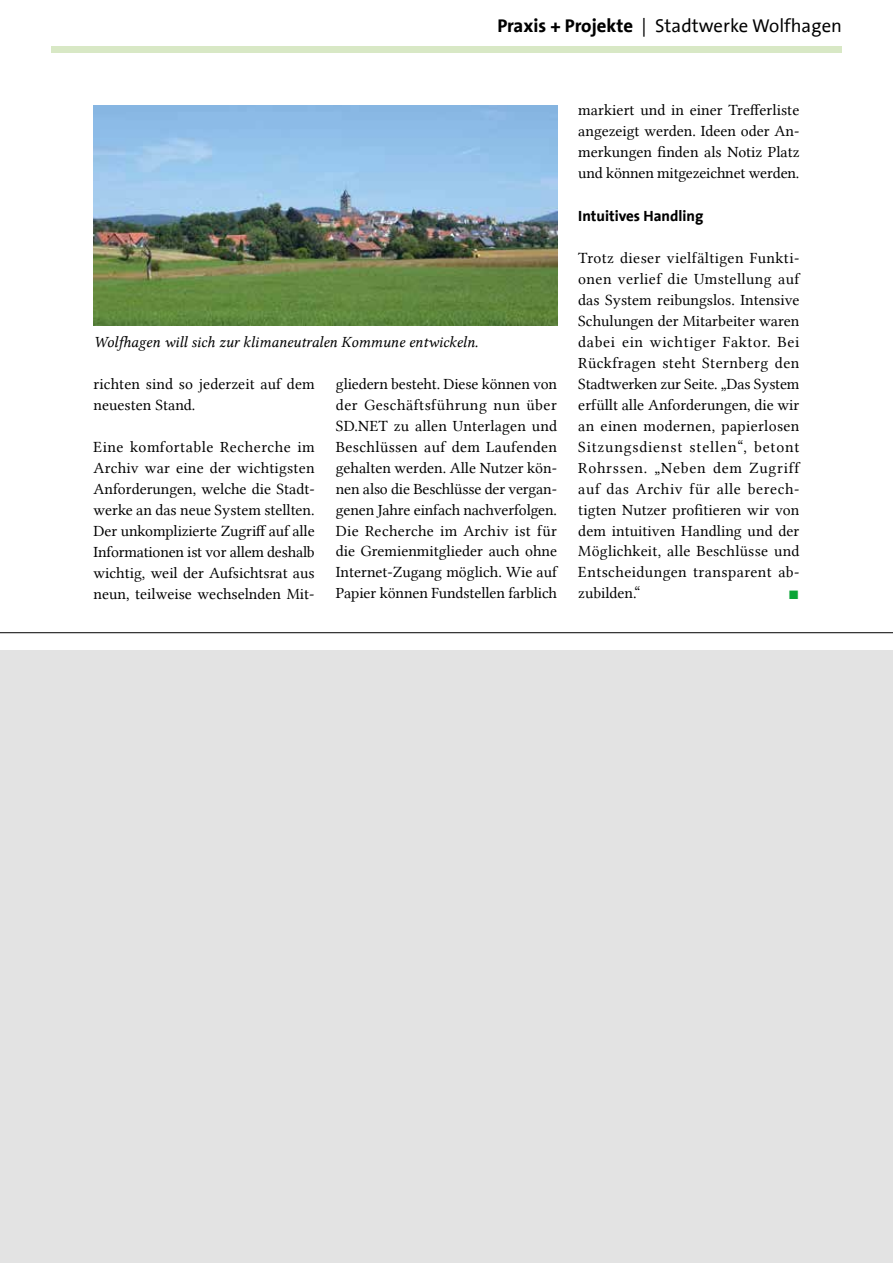
<style>
.page{position:relative;width:893px;height:1263px;background:#fff}
.page>*{position:absolute;margin:0;border:0;box-sizing:border-box;transform-origin:0 0}
.t1{font:19.5px "Lin Libertine";color:#0aa537}
.t2{font:18.75px "The Sans Office";color:#000}
.t3{font:15.75px/21px "Lin Libertine";color:#000;text-align:justify}
.t4{font:15.75px "Lin Libertine I";letter-spacing:-.005em;color:#000}
.t5{font:700 15px "The Sans Office";color:#000}
.s1{font-weight:700}
</style>
<div class="page">
<div style="left:51px;top:46px;width:791px;height:6px;background:#d8e8c5"></div>
<img style="left:94px;top:105px;width:463px;height:220px">
<hr style="left:0;top:632px;width:893px;height:1px;background:#000">
<div style="left:0;top:650px;width:893px;height:613px;background:#e3e3e3"></div>
<p class="t2" style="left:497px;top:16px;width:346px"><span class="s1">Praxis + Projekte</span> | Stadtwerke Wolfhagen</p>
<p class="t4" style="left:94px;top:332px;width:386px">Wolfhagen will sich zur klimaneutralen Kommune entwickeln.</p>
<p class="t3" style="left:94px;top:373px;width:223px">richten sind so jederzeit auf dem neuesten Stand.</p>
<p class="t3" style="left:94px;top:436px;width:223px">Eine komfortable Recherche im Archiv war eine der wichtigsten Anforderungen, welche die Stadt&shy;werke an das neue System stellten.<br>Der unkomplizierte Zugriff auf alle Informationen ist vor allem deshalb wichtig, weil der Aufsichtsrat aus neun, teilweise wechselnden Mit-</p>
<p class="t3" style="left:336px;top:373px;width:223px">gliedern besteht. Diese können von der Geschäftsführung nun über SD.NET zu allen Unterlagen und Beschlüssen auf dem Laufenden gehalten werden. Alle Nutzer kön&shy;nen also die Beschlüsse der vergan&shy;genen Jahre einfach nachverfolgen.<br>Die Recherche im Archiv ist für die Gremienmitglieder auch ohne Internet-Zugang möglich. Wie auf Papier können Fundstellen farblich</p>
<p class="t3" style="left:578px;top:100px;width:223px">markiert und in einer Trefferliste angezeigt werden. Ideen oder An&shy;merkungen finden als Notiz Platz und können mitgezeichnet werden.</p>
<p class="t5" style="left:578px;top:208px;width:127px">Intuitives Handling</p>
<p class="t3" style="left:578px;top:247px;width:223px">Trotz dieser vielfältigen Funkti&shy;onen verlief die Umstellung auf das System reibungslos. Intensive Schulungen der Mitarbeiter waren dabei ein wichtiger Faktor. Bei Rückfragen steht Sternberg den Stadtwerken zur Seite. „Das System erfüllt alle Anforderungen, die wir an einen modernen, papierlosen Sitzungsdienst stellen“, betont Rohrssen. „Neben dem Zugriff auf das Archiv für alle berech&shy;tigten Nutzer profitieren wir von dem intuitiven Handling und der Möglichkeit, alle Beschlüsse und Entscheidungen transparent ab&shy;zubilden.“</p>
<p class="t1" style="left:788px;top:581px;width:13px">■</p>
</div>
